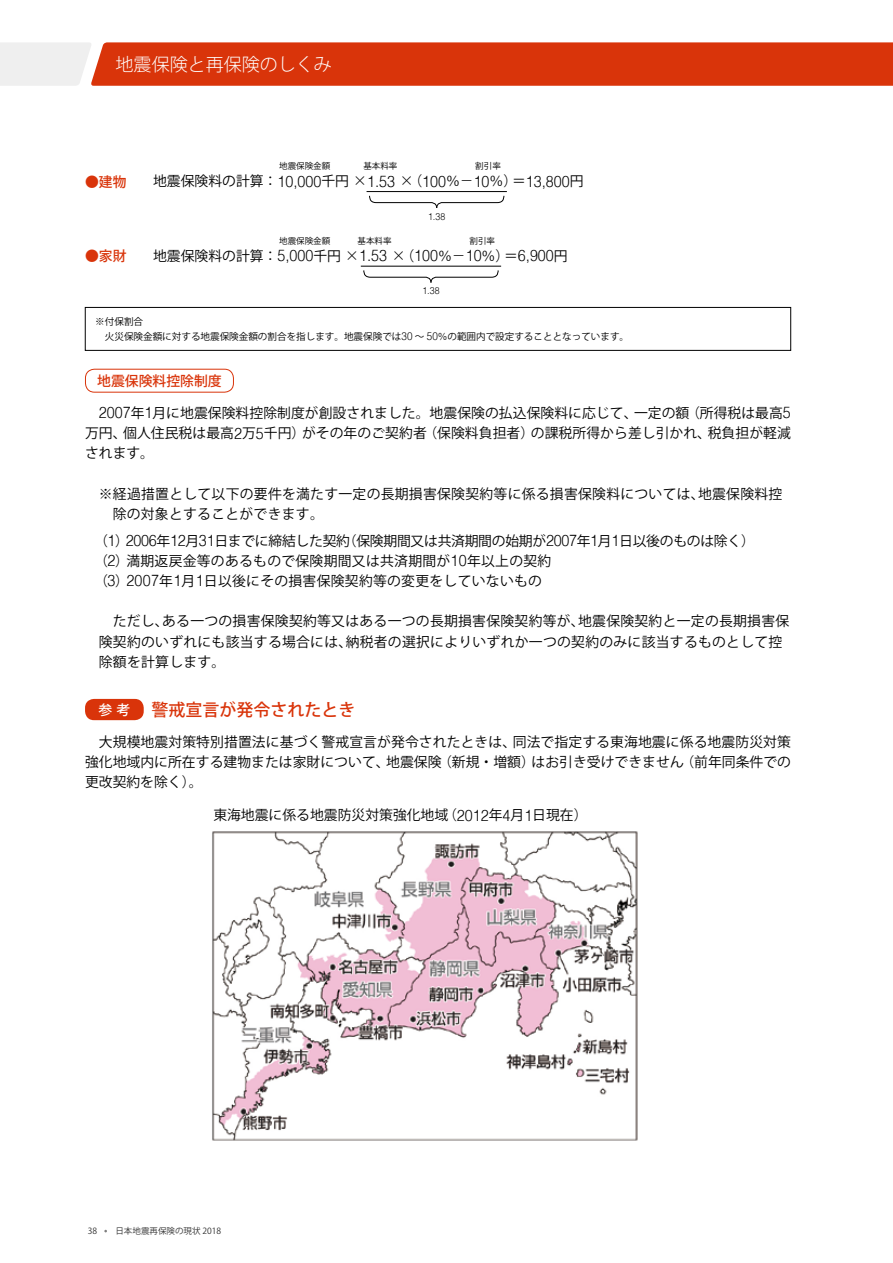
<style>
.page{position:relative;width:893px;height:1263px;background:#fff}
.page>*{position:absolute;margin:0;border:0;box-sizing:border-box;transform-origin:0 0}
.t1{font:300 18px "Koz Go Pro";color:#fff}
.t2{font:500 16.95px "Koz Go Pro";color:#d9340a}
.t3{font:13.8px/20.2px "Koz Go Pro";letter-spacing:.02em;color:#000}
.t4{font:13.8px "Koz Go Pro";color:#000}
.t5{font:500 13.8px "Koz Go Pro";color:#d9340a}
.t6{font:300 9.75px "Helvetica";color:#000;scale:.9 1}
.t7{font:9.6px/14.9px "Koz Go Pro";color:#000}
.t8{font:8.55px "Koz Go Pro";color:#000}
.t9{font:8.55px "Koz Go Pro";color:#333}
.s1{font-family:"Helvetica";font-weight:300;font-size:15.9px}
.s2{font-family:"Helvetica";font-weight:300;font-size:15px}
.s3{font-family:"Shin Go Pro";font-weight:300}
.s4{font-size:9.3px}
.s5{font-family:"Helvetica";font-weight:300;font-size:10.95px}
.s6{font-size:13.8px;color:#fff}
</style>
<div class="page">
<div style="left:85px;top:699px;width:59px;height:21px;background:#d9340a;border-radius:9px"></div>
<div style="left:85px;top:369px;width:149px;height:24px;border:1px solid #d9340a;border-radius:9px"></div>
<hr style="left:367px;top:191px;width:140px;height:1px;background:#000">
<svg style="left:369px;top:195px;width:136px;height:13px"></svg>
<hr style="left:361px;top:266px;width:140px;height:1px;background:#000">
<svg style="left:363px;top:270px;width:136px;height:13px"></svg>
<div style="left:85px;top:307px;width:706px;height:44px;border:1px solid #000"></div>
<img style="left:212px;top:831px;width:426px;height:310px">
<svg style="left:0;top:42px;width:893px;height:44px;background:#dc4b26"></svg>
<h1 class="t1" style="left:116px;top:53px;width:217px">地震保険と再保険のしくみ</h1>
<h1 class="t1" style="left:116px;top:53px;width:181px">日本地震再保険の現状</h1>
<p class="t5" style="left:85px;top:173px;width:43px">●建物</p>
<p class="t5" style="left:85px;top:247px;width:43px">●家財</p>
<p class="t8" style="left:279px;top:160px;width:53px">地震保険金額</p>
<p class="t8" style="left:363px;top:160px;width:36px">基本料率</p>
<p class="t8" style="left:475px;top:160px;width:27px">割引率</p>
<p class="t4" style="left:153px;top:172px;width:446px">地震保険料の計算：<span class="s1">10</span><span class="s2">,</span><span class="s1">000</span>千円 <span class="s3">×</span><span class="s1">1</span><span class="s2">.</span><span class="s1">53</span> <span class="s3">×</span>（<span class="s1">100</span>％<span class="s3">−</span><span class="s1">10</span>％）＝<span class="s1">13</span><span class="s2">,</span><span class="s1">800</span>円　</p>
<p class="t6" style="left:428px;top:208px;width:21px">1<span class="s4">.</span>38</p>
<p class="t8" style="left:279px;top:235px;width:53px">地震保険金額</p>
<p class="t8" style="left:358px;top:235px;width:36px">基本料率</p>
<p class="t8" style="left:470px;top:235px;width:27px">割引率</p>
<p class="t4" style="left:153px;top:247px;width:416px">地震保険料の計算：<span class="s1">5</span><span class="s2">,</span><span class="s1">000</span>千円 <span class="s3">×</span><span class="s1">1</span><span class="s2">.</span><span class="s1">53</span> <span class="s3">×</span>（<span class="s1">100</span>％<span class="s3">−</span><span class="s1">10</span>％）＝<span class="s1">6</span><span class="s2">,</span><span class="s1">900</span>円</p>
<p class="t6" style="left:422px;top:283px;width:21px">1<span class="s4">.</span>38</p>
<p class="t7" style="left:95px;top:314px;width:535px">※付保割合<br>　火災保険金額に対する地震保険金額の割合を指します。地震保険では<span class="s5">30</span> ～ <span class="s5">50</span>％の範囲内で設定することとなっています。</p>
<p class="t5" style="left:97px;top:372px;width:126px">地震保険料控除制度</p>
<p class="t3" style="left:85px;top:403px;width:707px;text-align:justify;text-indent:14px"><span class="s1">2007</span>年<span class="s1">1</span>月に地震保険料控除制度が創設されました。地震保険の払込保険料に応じて、一定の額（所得税は最高<span class="s1">5</span>万円、個人住民税は最高<span class="s1">2</span>万<span class="s1">5</span>千円）がその年のご契約者（保険料負担者）の課税所得から差し引かれ、税負担が軽減されます。</p>
<p class="t3" style="left:113px;top:484px;width:671px;text-indent:-14px">※経過措置として以下の要件を満たす一定の長期損害保険契約等に係る損害保険料については、地震保険料控除の対象とすることができます。</p>
<p class="t3" style="left:94px;top:531px;width:662px">（<span class="s1">1</span>）<span class="s1">2006</span>年<span class="s1">12</span>月<span class="s1">31</span>日までに締結した契約（保険期間又は共済期間の始期が<span class="s1">2007</span>年<span class="s1">1</span>月<span class="s1">1</span>日以後のものは除く）（<span class="s1">2</span>）満期返戻金等のあるもので保険期間又は共済期間が<span class="s1">10</span>年以上の契約<br>（<span class="s1">3</span>）<span class="s1">2007</span>年<span class="s1">1</span>月<span class="s1">1</span>日以後にその損害保険契約等の変更をしていないもの</p>
<p class="t3" style="left:99px;top:611px;width:692px;text-indent:14px">ただし、ある一つの損害保険契約等又はある一つの長期損害保険契約等が、地震保険契約と一定の長期損害保険契約のいずれにも該当する場合には、納税者の選択によりいずれか一つの契約のみに該当するものとして控除額を計算します。</p>
<p class="t2" style="left:98px;top:699px;width:259px"><span class="s6">参考</span> 警戒宣言が発令されたとき</p>
<p class="t3" style="left:85px;top:732px;width:707px;text-align:justify;text-indent:14px">大規模地震対策特別措置法に基づく警戒宣言が発令されたときは、同法で指定する東海地震に係る地震防災対策強化地域内に所在する建物または家財について、地震保険（新規・増額）はお引き受けできません（前年同条件での更改契約を除く）。</p>
<p class="t4" style="left:213px;top:806px;width:376px">東海地震に係る地震防災対策強化地域（<span class="s1">2012</span>年<span class="s1">4</span>月<span class="s1">1</span>日現在）</p>
<p class="t9" style="left:88px;top:1226px;width:11px">38</p>
<p class="t9" style="left:115px;top:1226px;width:107px">日本地震再保険の現状 2018</p>
</div>
